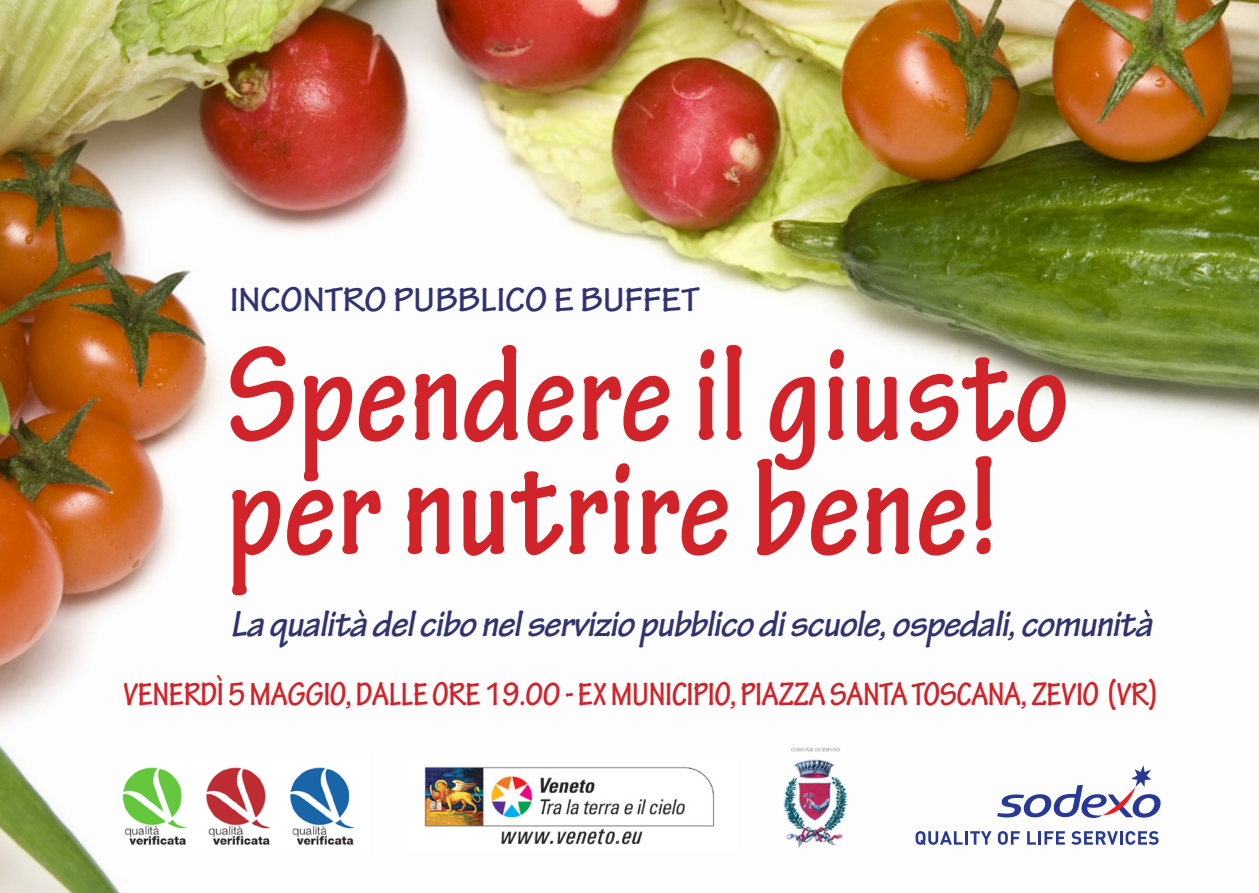
<style>
.page{position:relative;width:1259px;height:893px;background:#fff}
.page>*{position:absolute;margin:0;border:0;box-sizing:border-box;transform-origin:0 0}
.t1{font:700 condensed 144px/114px "Tekton Pro";color:#d1232a}
.t2{font:italic 700 39px "Tekton Pro";letter-spacing:-.02em;color:#31336e}
.t3{font:700 36px "Tekton Pro";color:#31336e}
.t4{font:700 condensed 34.5px "Tekton Pro";letter-spacing:-.015em;color:#d1232a}
</style>
<div class="page">
<img style="left:0;top:0;width:1259px;height:893px">
<svg style="left:997px;top:765px;width:164px;height:55px"></svg>
<svg style="left:915px;top:831px;width:76px;height:14px"></svg>
<svg style="left:998px;top:831px;width:21px;height:14px"></svg>
<svg style="left:1027px;top:831px;width:9px;height:14px"></svg>
<hr style="left:1038px;top:831px;width:3px;height:14px;background:#273895">
<svg style="left:1044px;top:831px;width:21px;height:14px"></svg>
<svg style="left:1071px;top:831px;width:87px;height:14px"></svg>
<img style="left:784px;top:748px;width:62px;height:99px">
<img style="left:121px;top:754px;width:248px;height:99px">
<img style="left:402px;top:759px;width:334px;height:92px">
<p class="t3" style="left:230px;top:278px;width:471px">INCONTRO PUBBLICO E BUFFET</p>
<p class="t1" style="left:226px;top:340px;width:845px">Spendere il giusto per nutrire bene!</p>
<p class="t2" style="left:231px;top:601px;width:923px">La qualità del cibo nel servizio pubblico di scuole, ospedali, comunità</p>
<p class="t4" style="left:123px;top:674px;width:1035px">VENERDÌ 5 MAGGIO, DALLE ORE 19.00 - EX MUNICIPIO, PIAZZA SANTA TOSCANA, ZEVIO (VR)</p>
</div>
